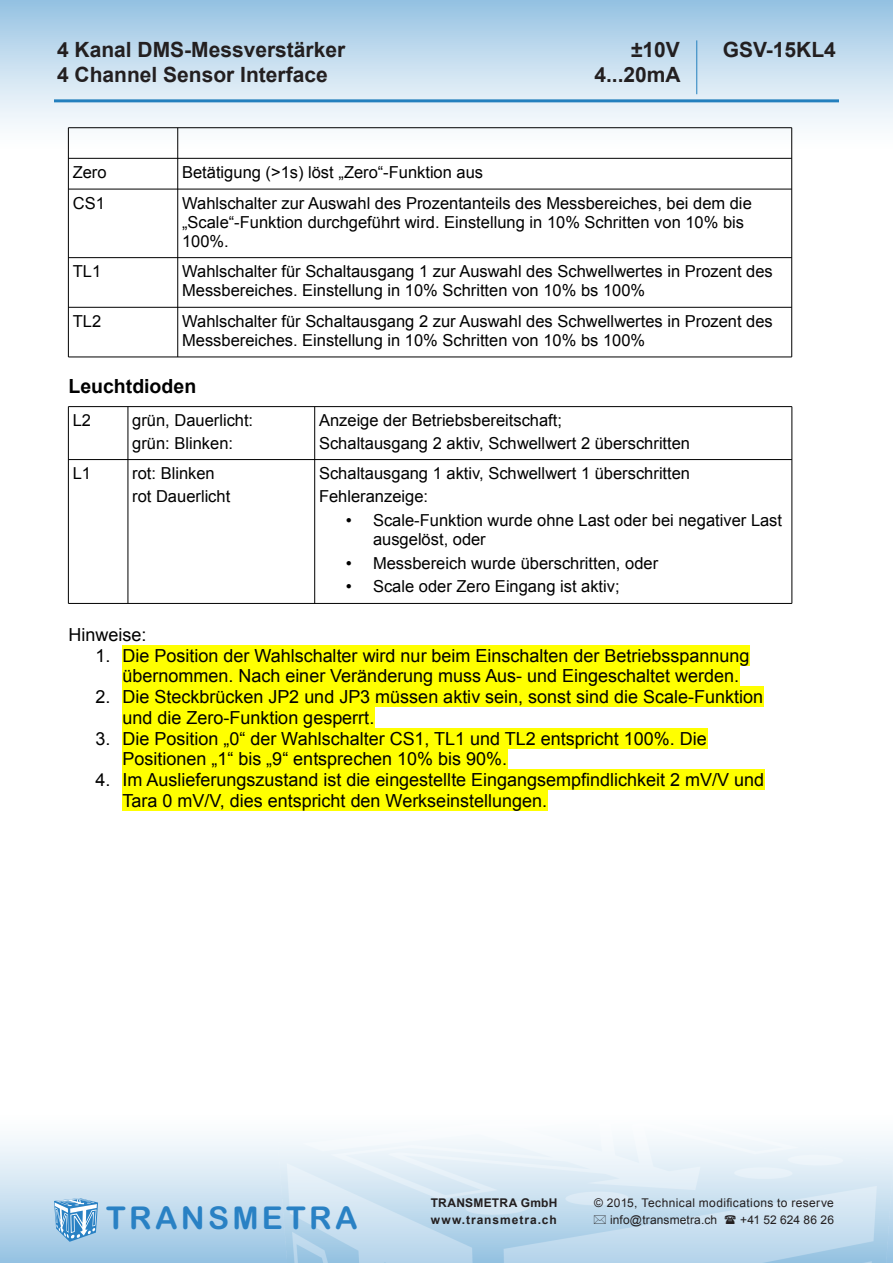
<style>
.page{position:relative;width:893px;height:1263px;background:#fff}
.page>*{position:absolute;margin:0;border:0;box-sizing:border-box;transform-origin:0 0}
.t1{font:31.5px "Arial Rounded MT Bold";letter-spacing:.105em;color:#2981c4}
.t2{font:700 21px "Arial";color:#231f20}
.t3{font:700 19.5px "Arial";color:#000}
.t4{font:18px/20.7px "Arial";color:#000}
.t5{font:16.5px/22.4px "Arial";color:#000}
.t6{font:12px "Arial";letter-spacing:.025em;color:#231f20}
.t7{font:700 12px "Arial";letter-spacing:.065em;color:#231f20}
.t8{font:700 12px "Arial";letter-spacing:.02em;color:#231f20}
.t9{font:12px "Arial";letter-spacing:.005em;color:#231f20}
</style>
<div class="page">
<div style="left:0;top:1093px;width:893px;height:170px;background:linear-gradient(to bottom,#fff,#9dc6e4)"></div>
<img style="left:278px;top:1103px;width:615px;height:160px">
<div style="left:0;top:0;width:893px;height:170px;background:linear-gradient(to bottom,#9bc6e4,#fff)"></div>
<svg style="left:54px;top:1198px;width:44px;height:44px;background:#85b7dd"></svg>
<hr style="left:54px;top:99px;width:785px;height:3px;background:#2380be">
<hr style="left:696px;top:40px;width:1px;height:54px;background:#2380be">
<hr style="left:68px;top:128px;width:724px;height:1px;background:#000">
<hr style="left:69px;top:158px;width:723px;height:1px;background:#000">
<hr style="left:69px;top:189px;width:723px;height:1px;background:#000">
<hr style="left:69px;top:257px;width:723px;height:1px;background:#000">
<hr style="left:69px;top:307px;width:723px;height:1px;background:#000">
<hr style="left:68px;top:357px;width:724px;height:1px;background:#000">
<hr style="left:68px;top:128px;width:1px;height:229px;background:#000">
<hr style="left:177px;top:128px;width:1px;height:229px;background:#000">
<hr style="left:791px;top:128px;width:1px;height:229px;background:#000">
<hr style="left:68px;top:406px;width:724px;height:1px;background:#000">
<hr style="left:69px;top:459px;width:723px;height:1px;background:#000">
<hr style="left:68px;top:603px;width:724px;height:1px;background:#000">
<hr style="left:68px;top:407px;width:1px;height:196px;background:#000">
<hr style="left:128px;top:407px;width:1px;height:196px;background:#000">
<hr style="left:314px;top:407px;width:1px;height:196px;background:#000">
<hr style="left:792px;top:407px;width:1px;height:196px;background:#000">
<div style="left:122px;top:645px;width:628px;height:20px;background:#ff0"></div>
<div style="left:122px;top:665px;width:618px;height:21px;background:#ff0"></div>
<div style="left:122px;top:686px;width:642px;height:21px;background:#ff0"></div>
<div style="left:122px;top:707px;width:253px;height:21px;background:#ff0"></div>
<div style="left:122px;top:728px;width:585px;height:20px;background:#ff0"></div>
<div style="left:122px;top:748px;width:386px;height:21px;background:#ff0"></div>
<div style="left:122px;top:769px;width:643px;height:21px;background:#ff0"></div>
<div style="left:122px;top:790px;width:426px;height:20px;background:#ff0"></div>
<svg style="left:594px;top:1215px;width:12px;height:9px"></svg>
<svg style="left:725px;top:1215px;width:11px;height:9px"></svg>
<p class="t2" style="left:57px;top:35px;width:290px">4 Kanal DMS-Messverstärker</p>
<p class="t2" style="left:57px;top:60px;width:272px">4 Channel Sensor Interface</p>
<p class="t2" style="left:631px;top:35px;width:50px">±10V</p>
<p class="t2" style="left:594px;top:60px;width:88px">4...20mA</p>
<p class="t2" style="left:723px;top:35px;width:115px">GSV-15KL4</p>
<p class="t5" style="left:73px;top:161px;width:35px">Zero</p>
<p class="t5" style="left:182px;top:161px;width:303px">Betätigung (&gt;1s) löst „Zero“-Funktion aus</p>
<p class="t5" style="left:73px;top:192px;width:34px">CS1</p>
<p class="t5" style="left:182px;top:194px;width:571px;line-height:18.9px">Wahlschalter zur Auswahl des Prozentanteils des Messbereiches, bei dem die „Scale“-Funktion durchgeführt wird. Einstellung in 10% Schritten von 10% bis<br>100%.</p>
<p class="t5" style="left:73px;top:261px;width:30px">TL1</p>
<p class="t5" style="left:182px;top:262px;width:592px;line-height:19px">Wahlschalter für Schaltausgang 1 zur Auswahl des Schwellwertes in Prozent des<br>Messbereiches. Einstellung in 10% Schritten von 10% bs 100%</p>
<p class="t5" style="left:73px;top:310px;width:30px">TL2</p>
<p class="t5" style="left:182px;top:312px;width:592px;line-height:19px">Wahlschalter für Schaltausgang 2 zur Auswahl des Schwellwertes in Prozent des<br>Messbereiches. Einstellung in 10% Schritten von 10% bs 100%</p>
<p class="t3" style="left:69px;top:379px;width:129px">Leuchtdioden</p>
<p class="t5" style="left:73px;top:410px;width:20px">L2</p>
<p class="t5" style="left:132px;top:410px;width:122px">grün, Dauerlicht: grün: Blinken:</p>
<p class="t5" style="left:319px;top:410px;width:373px">Anzeige der Betriebsbereitschaft;<br>Schaltausgang 2 aktiv, Schwellwert 2 überschritten</p>
<p class="t5" style="left:73px;top:463px;width:20px">L1</p>
<p class="t5" style="left:132px;top:463px;width:99px">rot: Blinken rot Dauerlicht</p>
<p class="t5" style="left:319px;top:463px;width:373px">Schaltausgang 1 aktiv, Schwellwert 1 überschritten<br>Fehleranzeige:</p>
<p class="t5" style="left:373px;top:511px;width:410px;line-height:18.9px;text-indent:-27px">• Scale-Funktion wurde ohne Last oder bei negativer Last ausgelöst, oder</p>
<p class="t5" style="left:346px;top:552px;width:314px">• Messbereich wurde überschritten, oder</p>
<p class="t5" style="left:346px;top:576px;width:275px">• Scale oder Zero Eingang ist aktiv;</p>
<p class="t4" style="left:69px;top:625px;width:79px">Hinweise:</p>
<p class="t4" style="left:123px;top:646px;width:628px;text-indent:-27px">1. Die Position der Wahlschalter wird nur beim Einschalten der Betriebsspannung übernommen. Nach einer Veränderung muss Aus- und Eingeschaltet werden.</p>
<p class="t4" style="left:123px;top:687px;width:642px;text-indent:-27px">2. Die Steckbrücken JP2 und JP3 müssen aktiv sein, sonst sind die Scale-Funktion und die Zero-Funktion gesperrt.</p>
<p class="t4" style="left:123px;top:728px;width:586px;text-indent:-27px">3. Die Position „0“ der Wahlschalter CS1, TL1 und TL2 entspricht 100%. Die<br>Positionen „1“ bis „9“ entsprechen 10% bis 90%.</p>
<p class="t4" style="left:123px;top:770px;width:643px;text-indent:-27px">4. Im Auslieferungszustand ist die eingestellte Eingangsempfindlichkeit 2 mV/V und<br>Tara 0 mV/V, dies entspricht den Werkseinstellungen.</p>
<p class="t1" style="left:106px;top:1199px;width:253px">TRANSMETRA</p>
<p class="t8" style="left:431px;top:1195px;width:128px">TRANSMETRA GmbH</p>
<p class="t6" style="left:594px;top:1195px;width:241px">© 2015, Technical modifications to reserve</p>
<p class="t7" style="left:431px;top:1212px;width:127px">www.transmetra.ch</p>
<p class="t6" style="left:610px;top:1212px;width:109px">info@transmetra.ch</p>
<p class="t9" style="left:740px;top:1212px;width:95px">+41 52 624 86 26</p>
</div>
